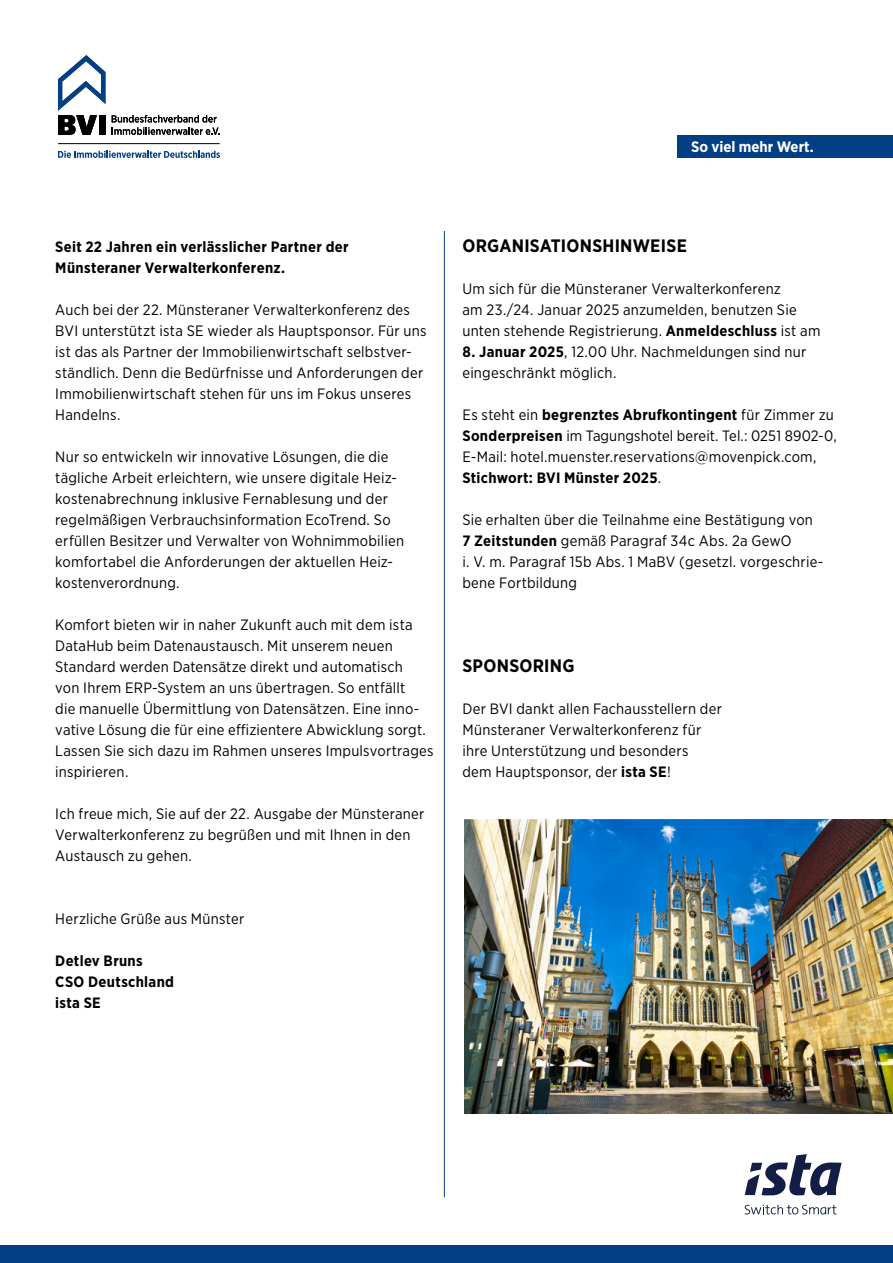
<style>
.page{position:relative;width:893px;height:1263px;background:#fff}
.page>*{position:absolute;margin:0;border:0;box-sizing:border-box;transform-origin:0 0}
.H1_Head_versal{font:700 18px "Gotham Narrow";letter-spacing:.015em;color:#000}
.t1{font:700 15.15px "Gotham Narrow";color:#fff}
.p_fliesstext{font:15px/21px "Gotham Narrow";letter-spacing:.015em;color:#000}
.p_fliesstext-2{font:700 15px/21px "Gotham Narrow";letter-spacing:.02em;color:#000}
.s1{font-weight:700}
.s2{font-weight:400}
</style>
<div class="page">
<div style="left:0;top:1246px;width:893px;height:17px;background:#033f85"></div>
<hr style="left:444px;top:231px;width:1px;height:966px;background:#033f85">
<div style="left:677px;top:135px;width:216px;height:23px;background:#033f85"></div>
<svg style="left:745px;top:1205px;width:91px;height:9px"></svg>
<svg style="left:745px;top:1154px;width:97px;height:41px"></svg>
<img style="left:465px;top:819px;width:428px;height:294px">
<svg style="left:58px;top:55px;width:47px;height:80px"></svg>
<div style="left:99px;top:115px;width:7px;height:20px;background:#000"></div>
<svg style="left:112px;top:115px;width:108px;height:20px"></svg>
<hr style="left:58px;top:143px;width:162px;height:1px;background:#000">
<svg style="left:58px;top:151px;width:162px;height:7px"></svg>
<p class="t1" style="left:691px;top:137px;width:124px">So viel mehr Wert.</p>
<p class="p_fliesstext-2" style="left:55px;top:236px;width:295px">Seit 22 Jahren ein verlässlicher Partner der<br>Münsteraner Verwalterkonferenz.</p>
<p class="p_fliesstext" style="left:55px;top:299px;width:373px">Auch bei der 22. Münsteraner Verwalterkonferenz des BVI unterstützt ista SE wieder als Hauptsponsor. Für uns ist das als Partner der Immobilienwirtschaft selbstver&shy;ständlich. Denn die Bedürfnisse und Anforderungen der Immobilienwirtschaft stehen für uns im Fokus unseres Handelns.</p>
<p class="p_fliesstext" style="left:55px;top:446px;width:350px">Nur so entwickeln wir innovative Lösungen, die die tägliche Arbeit erleichtern, wie unsere digitale Heiz&shy;kostenabrechnung inklusive Fernablesung und der regelmäßigen Verbrauchsinformation EcoTrend. So erfüllen Besitzer und Verwalter von Wohnimmobilien komfortabel die Anforderungen der aktuellen Heiz&shy;kostenverordnung.</p>
<p class="p_fliesstext" style="left:55px;top:614px;width:380px">Komfort bieten wir in naher Zukunft auch mit dem ista DataHub beim Datenaustausch. Mit unserem neuen Standard werden Datensätze direkt und automatisch<br>von Ihrem ERP-System an uns übertragen. So entfällt<br>die manuelle Übermittlung von Datensätzen. Eine inno&shy;vative Lösung die für eine effizientere Abwicklung sorgt.<br>Lassen Sie sich dazu im Rahmen unseres Impulsvortrages inspirieren.</p>
<p class="p_fliesstext" style="left:55px;top:803px;width:371px">Ich freue mich, Sie auf der 22. Ausgabe der Münsteraner<br>Verwalterkonferenz zu begrüßen und mit Ihnen in den<br>Austausch zu gehen.</p>
<p class="p_fliesstext" style="left:55px;top:908px;width:191px">Herzliche Grüße aus Münster</p>
<p class="p_fliesstext-2" style="left:55px;top:950px;width:89px">Detlev Bruns</p>
<p class="p_fliesstext-2" style="left:55px;top:971px;width:120px">CSO Deutschland</p>
<p class="p_fliesstext-2" style="left:55px;top:992px;width:47px">ista SE</p>
<h1 class="H1_Head_versal" style="left:462px;top:234px;width:226px">ORGANISATIONSHINWEISE</h1>
<p class="p_fliesstext" style="left:462px;top:278px;width:320px">Um sich für die Münsteraner Verwalterkonferenz</p>
<p class="p_fliesstext" style="left:462px;top:299px;width:336px">am 23./24. Januar 2025 anzumelden, benutzen Sie</p>
<p class="p_fliesstext" style="left:462px;top:320px;width:360px">unten stehende Registrierung. <span class="s1">Anmeldeschluss</span> ist am</p>
<p class="p_fliesstext" style="left:462px;top:341px;width:345px"><span class="s1">8. Januar 2025</span>, 12.00 Uhr. Nachmeldungen sind nur</p>
<p class="p_fliesstext" style="left:462px;top:362px;width:155px">eingeschränkt möglich.</p>
<p class="p_fliesstext" style="left:462px;top:404px;width:376px">Es steht ein <span class="s1">begrenztes Abrufkontingent</span> für Zimmer zu<br><span class="s1">Sonderpreisen</span> im Tagungshotel bereit. Tel.: 0251 8902-0,</p>
<p class="p_fliesstext" style="left:462px;top:446px;width:356px">E-Mail: hotel.muenster.reservations@movenpick.com,</p>
<p class="p_fliesstext-2" style="left:462px;top:467px;width:200px">Stichwort: BVI Münster 2025<span class="s2">.</span></p>
<p class="p_fliesstext" style="left:462px;top:509px;width:352px">Sie erhalten über die Teilnahme eine Bestätigung von</p>
<p class="p_fliesstext" style="left:462px;top:530px;width:331px"><span class="s1">7 Zeitstunden</span> gemäß Paragraf 34c Abs. 2a GewO</p>
<p class="p_fliesstext" style="left:462px;top:551px;width:361px">i. V. m. Paragraf 15b Abs. 1 MaBV (gesetzl. vorgeschrie&shy;bene Fortbildung</p>
<h1 class="H1_Head_versal" style="left:462px;top:654px;width:114px">SPONSORING</h1>
<p class="p_fliesstext" style="left:462px;top:698px;width:261px">Der BVI dankt allen Fachausstellern der<br>Münsteraner Verwalterkonferenz für ihre Unterstützung und besonders</p>
<p class="p_fliesstext" style="left:462px;top:761px;width:210px">dem Hauptsponsor, der <span class="s1">ista SE</span>!</p>
</div>
